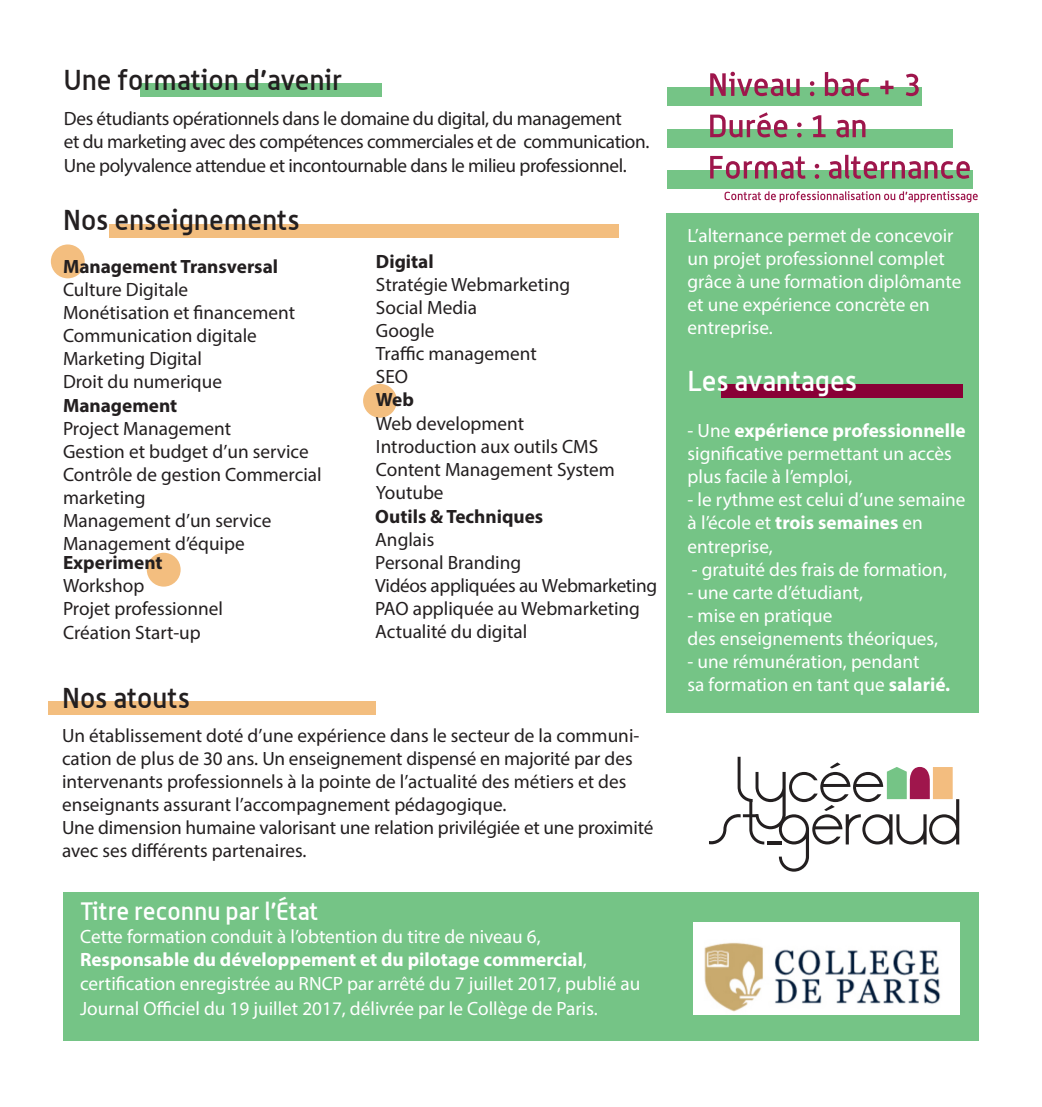
<style>
.page{position:relative;width:1042px;height:1107px;background:#fff}
.page>*{position:absolute;margin:0;border:0;box-sizing:border-box;transform-origin:0 0}
.t1{font:500 28px "Alwyn";color:#231f20}
.t2{font:500 28px "Alwyn";color:#fff}
.t3{font:500 24.5px "Alwyn";color:#fff}
.t4{font:19.25px/23.1px "Myriad Pro";color:#231f20}
.t5{font:19.25px/23.1px "Myriad Pro";color:#fff}
.t6{font:19.25px/23.1px "Myriad Pro";letter-spacing:-.02em;color:#231f20}
.t7{font:700 19.25px "Myriad Pro";color:#fff}
.t8{font:700 19.25px "Myriad Pro";color:#231f20}
.s1{font-weight:400}
.s2{font-weight:700}
</style>
<div class="page">
<div style="left:48px;top:701px;width:328px;height:13px;background:#f3be7f"></div>
<div style="left:666px;top:213px;width:313px;height:499px;background:#75c486"></div>
<div style="left:721px;top:384px;width:242px;height:13px;background:#890036"></div>
<div style="left:140px;top:83px;width:242px;height:14px;background:#75c486"></div>
<div style="left:147px;top:552px;width:34px;height:34px;background:#f3be7f;border-radius:50%"></div>
<div style="left:363px;top:384px;width:34px;height:33px;background:#f3be7f;border-radius:50%"></div>
<div style="left:51px;top:244px;width:34px;height:34px;background:#f3be7f;border-radius:50%"></div>
<div style="left:109px;top:224px;width:510px;height:14px;background:#f3be7f"></div>
<div style="left:667px;top:170px;width:305px;height:18px;background:#75c486"></div>
<div style="left:667px;top:129px;width:286px;height:18px;background:#75c486"></div>
<div style="left:667px;top:88px;width:255px;height:18px;background:#75c486"></div>
<svg style="left:710px;top:72px;width:89px;height:24px"></svg>
<svg style="left:810px;top:81px;width:4px;height:15px"></svg>
<svg style="left:825px;top:72px;width:44px;height:24px"></svg>
<svg style="left:880px;top:80px;width:13px;height:14px"></svg>
<svg style="left:906px;top:74px;width:13px;height:22px"></svg>
<svg style="left:710px;top:112px;width:77px;height:25px"></svg>
<svg style="left:797px;top:122px;width:4px;height:15px"></svg>
<svg style="left:812px;top:115px;width:13px;height:22px"></svg>
<svg style="left:836px;top:120px;width:29px;height:17px"></svg>
<svg style="left:710px;top:156px;width:95px;height:23px"></svg>
<svg style="left:815px;top:164px;width:4px;height:15px"></svg>
<svg style="left:829px;top:155px;width:141px;height:24px"></svg>
<svg style="left:724px;top:191px;width:253px;height:11px"></svg>
<div style="left:64px;top:891px;width:915px;height:149px;background:#75c486"></div>
<img style="left:693px;top:922px;width:266px;height:92px">
<svg style="left:709px;top:756px;width:250px;height:115px"></svg>
<p class="t1" style="left:64px;top:63px;width:279px">Une formation d’avenir</p>
<p class="t6" style="left:64px;top:107px;width:587px">Des étudiants opérationnels dans le domaine du digital, du management<br>et du marketing avec des compétences commerciales et de communication.<br>Une polyvalence attendue et incontournable dans le milieu professionnel.</p>
<p class="t1" style="left:63px;top:203px;width:238px">Nos enseignements</p>
<p class="t8" style="left:63px;top:254px;width:217px">Management Transversal</p>
<p class="t4" style="left:63px;top:277px;width:127px">Culture Digitale</p>
<p class="t4" style="left:63px;top:301px;width:234px">Monétisation et financement</p>
<p class="t4" style="left:63px;top:324px;width:195px">Communication digitale</p>
<p class="t4" style="left:63px;top:347px;width:140px">Marketing Digital</p>
<p class="t4" style="left:63px;top:370px;width:160px">Droit du numerique</p>
<p class="t8" style="left:63px;top:392px;width:116px">Management</p>
<p class="t4" style="left:63px;top:416px;width:170px">Project Management</p>
<p class="t4" style="left:63px;top:439px;width:247px">Gestion et budget d’un service</p>
<p class="t4" style="left:63px;top:462px;width:260px">Contrôle de gestion Commercial marketing</p>
<p class="t4" style="left:63px;top:508px;width:210px">Management d’un service</p>
<p class="t4" style="left:63px;top:532px;width:183px">Management d’équipe</p>
<p class="t8" style="left:63px;top:550px;width:101px">Experiment</p>
<p class="t4" style="left:63px;top:574px;width:83px">Workshop</p>
<p class="t4" style="left:63px;top:597px;width:161px">Projet professionnel</p>
<p class="t4" style="left:63px;top:620px;width:139px">Création Start-up</p>
<p class="t8" style="left:376px;top:249px;width:59px">Digital</p>
<p class="t4" style="left:376px;top:272px;width:196px">Stratégie Webmarketing</p>
<p class="t4" style="left:376px;top:295px;width:103px">Social Media</p>
<p class="t4" style="left:376px;top:319px;width:60px">Google</p>
<p class="t4" style="left:376px;top:342px;width:162px">Traffic management</p>
<p class="t4" style="left:376px;top:365px;width:34px">SEO</p>
<p class="t8" style="left:376px;top:387px;width:39px">Web</p>
<p class="t4" style="left:376px;top:411px;width:150px">Web development</p>
<p class="t4" style="left:376px;top:434px;width:224px">Introduction aux outils CMS</p>
<p class="t4" style="left:376px;top:457px;width:240px">Content Management System</p>
<p class="t4" style="left:376px;top:480px;width:69px">Youtube</p>
<p class="t8" style="left:375px;top:503px;width:170px">Outils &amp; Techniques</p>
<p class="t4" style="left:375px;top:527px;width:61px">Anglais</p>
<p class="t4" style="left:375px;top:550px;width:147px">Personal Branding</p>
<p class="t6" style="left:375px;top:573px;width:283px">Vidéos appliquées au Webmarketing</p>
<p class="t4" style="left:375px;top:596px;width:266px">PAO appliquée au Webmarketing</p>
<p class="t4" style="left:375px;top:619px;width:153px">Actualité du digital</p>
<p class="t1" style="left:62px;top:681px;width:129px">Nos atouts</p>
<p class="t4" style="left:62px;top:723px;width:579px">Un établissement doté d’une expérience dans le secteur de la communi&shy;cation de plus de 30 ans. Un enseignement dispensé en majorité par des intervenants professionnels à la pointe de l’actualité des métiers et des enseignants assurant l’accompagnement pédagogique.</p>
<p class="t4" style="left:62px;top:815px;width:593px">Une dimension humaine valorisant une relation privilégiée et une proximité</p>
<p class="t4" style="left:62px;top:838px;width:246px">avec ses différents partenaires.</p>
<p class="t3" style="left:80px;top:896px;width:240px">Titre reconnu par l’État</p>
<p class="t5" style="left:80px;top:924px;width:462px">Cette formation conduit à l’obtention du titre de niveau 6,</p>
<p class="t7" style="left:80px;top:947px;width:508px">Responsable du développement et du pilotage commercial<span class="s1">,</span></p>
<p class="t5" style="left:80px;top:970px;width:562px;line-height:25.2px">certification enregistrée au RNCP par arrêté du 7 juillet 2017, publié au<br>Journal Officiel du 19 juillet 2017, délivrée par le Collège de Paris.</p>
<p class="t5" style="left:687px;top:223px;width:275px">L’alternance permet de concevoir un projet professionnel complet grâce à une formation diplômante et une expérience concrète en entreprise.</p>
<p class="t2" style="left:687px;top:364px;width:171px">Les avantages</p>
<p class="t7" style="left:687px;top:418px;width:279px"><span class="s1">- Une</span> expérience professionnelle</p>
<p class="t5" style="left:687px;top:441px;width:266px">significative permettant un accès plus facile à l’emploi,</p>
<p class="t5" style="left:687px;top:488px;width:279px">- le rythme est celui d’une semaine</p>
<p class="t7" style="left:687px;top:510px;width:236px"><span class="s1">à l’école et</span> trois semaines <span class="s1">en</span></p>
<p class="t5" style="left:687px;top:534px;width:87px">entreprise,</p>
<p class="t5" style="left:692px;top:557px;width:257px">- gratuité des frais de formation,</p>
<p class="t5" style="left:687px;top:580px;width:177px">- une carte d’étudiant,</p>
<p class="t5" style="left:687px;top:603px;width:146px">- mise en pratique</p>
<p class="t5" style="left:687px;top:626px;width:252px">des enseignements théoriques,</p>
<p class="t5" style="left:687px;top:649px;width:233px">- une rémunération, pendant</p>
<p class="t5" style="left:687px;top:672px;width:264px">sa formation en tant que <span class="s2">salarié.</span></p>
</div>
